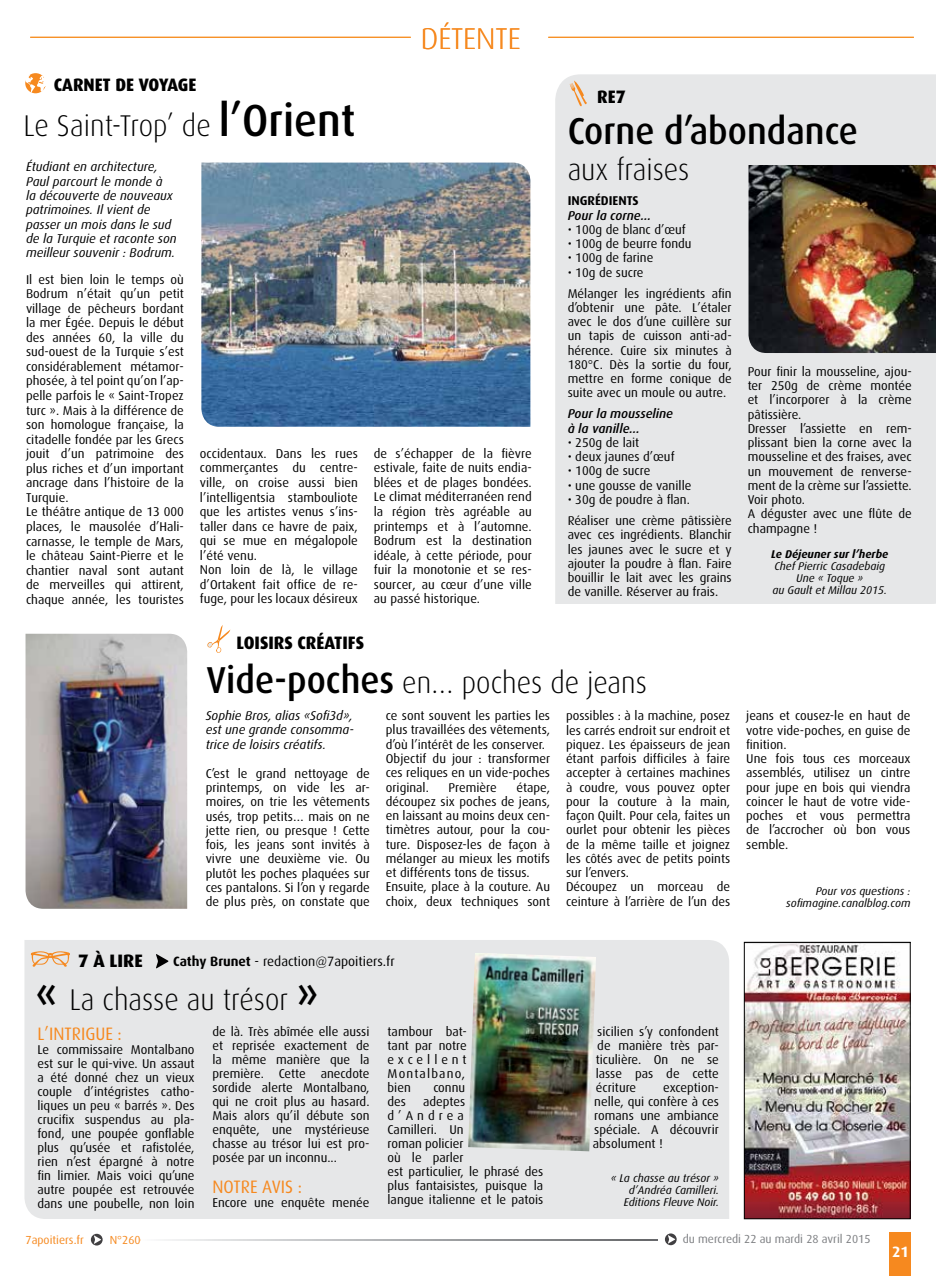
<style>
.page{position:relative;width:936px;height:1276px;background:#fff}
.page>*{position:absolute;margin:0;border:0;box-sizing:border-box;transform-origin:0 0}
.t1{font:500 37.5px "Dax";color:#000;scale:.95 1}
.t2{font:300 30px "Dax";color:#000;scale:.95 1}
.t3{font:300 30px "Dax";color:#f6891f}
.t4{font:800 18px "Dax";letter-spacing:.035em;color:#000;scale:.95 1}
.t5{font:18px "Dax";color:#f6891f;scale:.95 1}
.t6{font:800 18px "Dax";letter-spacing:.035em;color:#000}
.t7{font:700 15px "Dax";color:#fff}
.t8{font:13.5px "Dax";color:#000}
.t9{font:12.75px/14.2px "Dax";color:#000}
.t10{font:italic 12.75px/14.2px "Dax";color:#000}
.t11{font:italic 500 12.75px/14.2px "Dax";color:#000}
.t12{font:700 12.75px "Dax";color:#000}
.t13{font:11.7px "Dax";color:#7c7e81}
.t14{font:11.7px "Dax";color:#f6891f}
.t15{font:italic 11.25px/12px "Dax";color:#000;text-align:right}
.t16{font:italic 700 11.25px "Dax";color:#000}
.s1{font-weight:500;font-size:45px}
.s2{font-weight:500;font-size:37.5px}
.s3{font-weight:700}
</style>
<div class="page">
<div style="left:889px;top:1232px;width:22px;height:44px;background:#f6891f"></div>
<div style="left:24px;top:940px;width:705px;height:279px;background:#e6e7e8"></div>
<hr style="left:30px;top:37px;width:381px;height:1px;background:#f78d1e">
<hr style="left:548px;top:37px;width:365px;height:1px;background:#f78d1e">
<svg style="left:31px;top:951px;width:39px;height:15px"></svg>
<img style="left:468px;top:952px;width:128px;height:199px">
<svg style="left:156px;top:954px;width:12px;height:14px"></svg>
<img style="left:201px;top:163px;width:329px;height:264px">
<svg style="left:25px;top:74px;width:21px;height:19px"></svg>
<img style="left:26px;top:634px;width:161px;height:275px">
<svg style="left:207px;top:625px;width:23px;height:28px"></svg>
<img style="left:746px;top:944px;width:162px;height:273px">
<div style="left:744px;top:942px;width:166px;height:277px;border:1px solid #000"></div>
<div style="left:555px;top:74px;width:380px;height:530px;background:#e6e7e8"></div>
<img style="left:748px;top:165px;width:187px;height:188px">
<svg style="left:569px;top:81px;width:17px;height:26px"></svg>
<svg style="left:91px;top:1233px;width:12px;height:12px"></svg>
<svg style="left:665px;top:1233px;width:11px;height:12px"></svg>
<svg style="left:164px;top:1239px;width:493px;height:1px"></svg>
<h2 class="t3" style="left:421px;top:22px;width:97px">détente</h2>
<h3 class="t4" style="left:54px;top:75px;width:152px">CARNET DE VOYAGE</h3>
<h2 class="t2" style="left:23px;top:109px;width:351px">Le Saint-Trop’ de <span class="s1">l’Orient</span></h2>
<p class="t10" style="left:26px;top:160px;width:152px">Étudiant en architecture,<br>Paul parcourt le monde à<br>la découverte de nouveaux patrimoines. Il vient de passer un mois dans le sud de la Turquie et raconte son meilleur souvenir : Bodrum.</p>
<p class="t9" style="left:26px;top:272px;width:159px">Il est bien loin le temps où<br>Bodrum n’était qu’un petit village de pêcheurs bordant la mer Égée. Depuis le début des années 60, la ville du sud-ouest de la Turquie s’est considérablement métamor&shy;phosée, à tel point qu’on l’ap&shy;pelle parfois le « Saint-Tropez turc ». Mais à la différence de son homologue française, la citadelle fondée par les Grecs jouit d’un patrimoine des plus riches et d’un important ancrage dans l’histoire de la<br>Turquie.<br>Le théâtre antique de 13 000 places, le mausolée d’Hali&shy;carnasse, le temple de Mars, le château Saint-Pierre et le chantier naval sont autant de merveilles qui attirent, chaque année, les touristes</p>
<h3 class="t4" style="left:597px;top:87px;width:31px">RE7</h3>
<h1 class="t1" style="left:567px;top:110px;width:307px">Corne d’abondance</h1>
<h2 class="t2" style="left:567px;top:153px;width:130px">aux fraises</h2>
<p class="t12" style="left:567px;top:194px;width:48px">Ingrédient</p>
<p class="t12" style="left:632px;top:194px;width:8px">s</p>
<p class="t11" style="left:567px;top:208px;width:85px">Pour la corne…</p>
<p class="t9" style="left:567px;top:222px;width:120px">• 100g de blanc d’œuf</p>
<p class="t9" style="left:567px;top:237px;width:125px">• 100g de beurre fondu</p>
<p class="t9" style="left:567px;top:251px;width:87px">• 100g de farine</p>
<p class="t9" style="left:567px;top:262px;width:165px;line-height:21px">• 10g de sucre<br>Mélanger les ingrédients afin</p>
<p class="t9" style="left:567px;top:300px;width:165px;text-align:justify">d’obtenir une pâte. L’étaler avec le dos d’une cuillère sur un tapis de cuisson anti-ad&shy;hérence. Cuire six minutes à 180°C. Dès la sortie du four, mettre en forme conique de suite avec un moule ou autre.</p>
<p class="t11" style="left:567px;top:407px;width:107px">Pour la mousseline à la vanille…</p>
<p class="t9" style="left:567px;top:435px;width:73px">• 250g de lait</p>
<p class="t9" style="left:567px;top:450px;width:108px">• deux jaunes d’œuf</p>
<p class="t9" style="left:567px;top:464px;width:84px">• 100g de sucre</p>
<p class="t9" style="left:567px;top:478px;width:125px">• une gousse de vanille</p>
<p class="t9" style="left:567px;top:489px;width:165px;line-height:21px">• 30g de poudre à flan.<br>Réaliser une crème pâtissière</p>
<p class="t9" style="left:567px;top:528px;width:165px;text-align:justify">avec ces ingrédients. Blanchir les jaunes avec le sucre et y ajouter la poudre à flan. Faire bouillir le lait avec les grains de vanille. Réserver au frais.</p>
<p class="t9" style="left:747px;top:364px;width:165px">Pour finir la mousseline, ajou&shy;ter 250g de crème montée et l’incorporer à la crème pâtissière.<br>Dresser l’assiette en rem&shy;plissant bien la corne avec la mousseline et des fraises, avec un mouvement de renverse&shy;ment de la crème sur l’assiette.<br>Voir photo.<br>A déguster avec une flûte de champagne !</p>
<p class="t16" style="left:771px;top:548px;width:119px">Le Déjeuner sur l’herbe</p>
<p class="t15" style="left:772px;top:560px;width:116px;text-align:center">Chef Pierric Casadebaig<br>Une « Toque »<br>au Gault et Millau 2015.</p>
<p class="t9" style="left:200px;top:446px;width:159px">occidentaux. Dans les rues commerçantes du centre&shy;ville, on croise aussi bien l’intelligentsia stambouliote que les artistes venus s’ins&shy;taller dans ce havre de paix, qui se mue en mégalopole l’été venu.<br>Non loin de là, le village d’Ortakent fait office de re&shy;fuge, pour les locaux désireux</p>
<p class="t9" style="left:374px;top:446px;width:159px;text-align:justify">de s’échapper de la fièvre estivale, faite de nuits endia&shy;blées et de plages bondées.<br>Le climat méditerranéen rend la région très agréable au printemps et à l’automne.<br>Bodrum est la destination idéale, à cette période, pour fuir la monotonie et se res&shy;sourcer, au cœur d’une ville au passé historique.</p>
<h3 class="t4" style="left:236px;top:633px;width:136px">LOISIRS CRÉATIFS</h3>
<h2 class="t2" style="left:206px;top:666px;width:465px"><span class="s2">Vide-poches</span> en… poches de jeans</h2>
<p class="t10" style="left:206px;top:709px;width:150px;text-align:justify">Sophie Bros, alias «Sofi3d», est une grande consomma&shy;trice de loisirs créatifs.</p>
<p class="t9" style="left:206px;top:766px;width:166px;text-align:justify">C’est le grand nettoyage de printemps, on vide les ar&shy;moires, on trie les vêtements usés, trop petits… mais on ne jette rien, ou presque ! Cette fois, les jeans sont invités à vivre une deuxième vie. Ou plutôt les poches plaquées sur ces pantalons. Si l’on y regarde de plus près, on constate que</p>
<p class="t9" style="left:386px;top:709px;width:166px">ce sont souvent les parties les plus travaillées des vêtements, d’où l’intérêt de les conserver.<br>Objectif du jour : transformer ces reliques en un vide-poches original.</p>
<p class="t9" style="left:566px;top:709px;width:166px">possibles : à la machine, posez les carrés endroit sur endroit et piquez. Les épaisseurs de jean étant parfois difficiles à faire accepter à certaines machines à coudre, vous pouvez opter pour la couture à la main, façon Quilt. Pour cela, faites un ourlet pour obtenir les pièces de la même taille et joignez les côtés avec de petits points sur l’envers.<br>Découpez un morceau de ceinture à l’arrière de l’un des</p>
<p class="t9" style="left:746px;top:709px;width:166px">jeans et cousez-le en haut de votre vide-poches, en guise de finition.<br>Une fois tous ces morceaux assemblés, utilisez un cintre pour jupe en bois qui viendra coincer le haut de votre vide&shy;poches et vous permettra de l’accrocher où bon vous semble.</p>
<p class="t9" style="left:386px;top:780px;width:166px;text-indent:131px">étape, découpez six poches de jeans, en laissant au moins deux cen&shy;timètres autour, pour la cou&shy;ture. Disposez-les de façon à mélanger au mieux les motifs et différents tons de tissus.<br>Ensuite, place à la couture. Au choix, deux techniques sont</p>
<p class="t9" style="left:448px;top:780px;width:50px">Première</p>
<p class="t15" style="left:786px;top:885px;width:126px">Pour vos questions : sofimagine.canalblog.com</p>
<h3 class="t6" style="left:78px;top:950px;width:66px">7 À LIRE</h3>
<p class="t8" style="left:173px;top:953px;width:223px"><span class="s3">Cathy Brunet</span> - redaction@7apoitiers.fr</p>
<h2 class="t2" style="left:35px;top:983px;width:300px"><span class="s1">«</span> La chasse au trésor <span class="s1">»</span></h2>
<h3 class="t5" style="left:37px;top:1024px;width:22px">L’intrigue</h3>
<h3 class="t5" style="left:118px;top:1024px;width:6px">:</h3>
<p class="t9" style="left:37px;top:1043px;width:158px;text-align:justify">Le commissaire Montalbano est sur le qui-vive. Un assaut a été donné chez un vieux couple d’intégristes catho&shy;liques un peu « barrés ». Des crucifix suspendus au pla&shy;fond, une poupée gonflable plus qu’usée et rafistolée, rien n’est épargné à notre fin limier. Mais voici qu’une autre poupée est retrouvée dans une poubelle, non loin</p>
<p class="t9" style="left:212px;top:1025px;width:158px;text-align:justify">de là. Très abîmée elle aussi et reprisée exactement de la même manière que la première. Cette anecdote sordide alerte Montalbano, qui ne croit plus au hasard.<br>Mais alors qu’il débute son enquête, une mystérieuse chasse au trésor lui est pro&shy;posée par un inconnu...</p>
<h3 class="t5" style="left:212px;top:1177px;width:22px">Notre</h3>
<h3 class="t5" style="left:262px;top:1177px;width:8px">avis</h3>
<h3 class="t5" style="left:298px;top:1177px;width:6px">:</h3>
<p class="t9" style="left:212px;top:1196px;width:158px">Encore une enquête menée</p>
<p class="t9" style="left:387px;top:1025px;width:81px;text-align:justify">tambour bat&shy;tant par notre excellent Montalbano, bien</p>
<p class="t9" style="left:433px;top:1080px;width:33px">connu</p>
<p class="t9" style="left:387px;top:1094px;width:20px">des</p>
<p class="t9" style="left:387px;top:1094px;width:157px;text-indent:36px">adeptes d’Andrea<br>Camilleri. Un<br>roman policier<br>où le parler<br>est particulier, le phrasé des plus fantaisistes, puisque la langue italienne et le patois</p>
<p class="t9" style="left:595px;top:1025px;width:125px;text-align:justify">sicilien s’y confondent de manière très par&shy;ticulière. On ne se lasse pas de cette écriture</p>
<p class="t9" style="left:592px;top:1081px;width:128px;text-align:justify;text-indent:70px">exception&shy;nelle, qui confère à ces romans une ambiance spéciale. A découvrir absolument !</p>
<p class="t15" style="left:610px;top:1171px;width:110px">« La chasse au trésor » d’Andréa Camilleri.<br>Editions Fleuve Noir.</p>
<p class="t14" style="left:26px;top:1233px;width:60px">7apoitiers.fr</p>
<p class="t14" style="left:110px;top:1233px;width:32px">N°260</p>
<p class="t13" style="left:682px;top:1232px;width:189px">du mercredi 22 au mardi 28 avril 2015</p>
<p class="t7" style="left:891px;top:1243px;width:18px">21</p>
</div>
